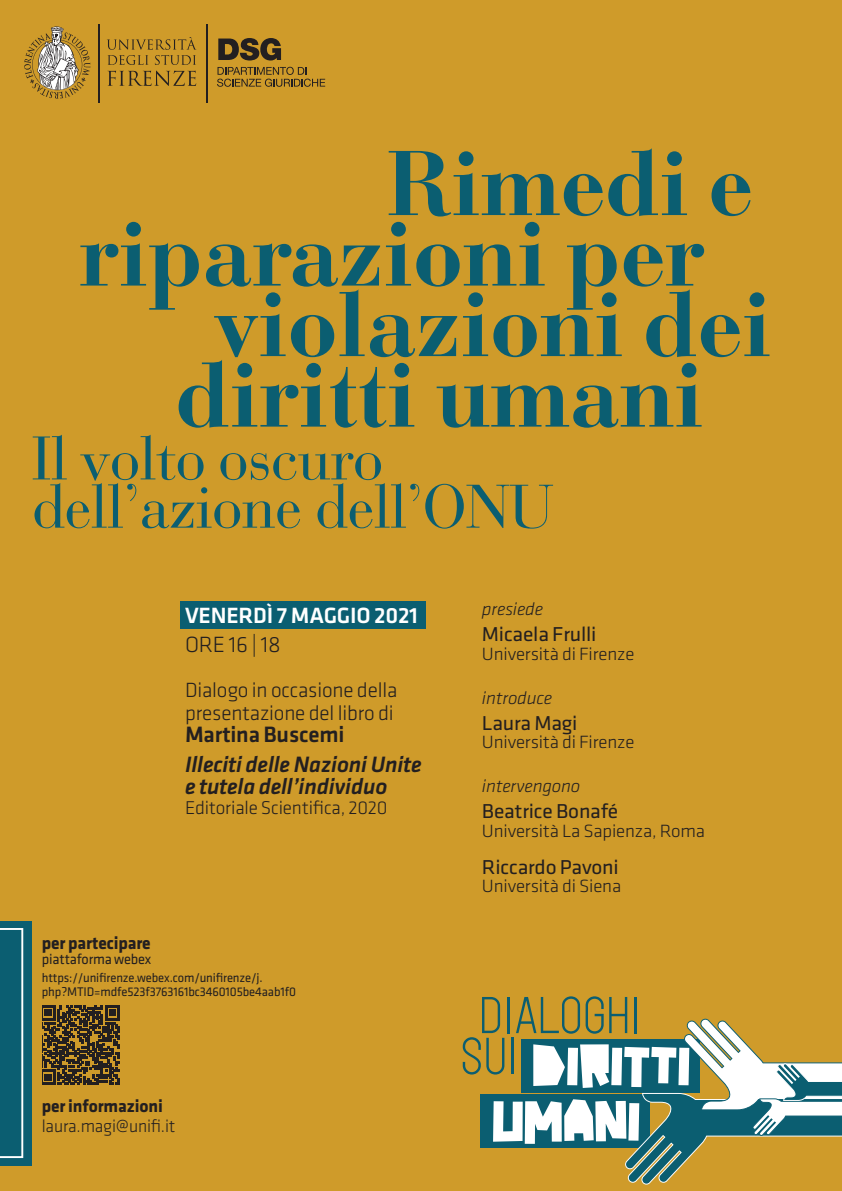
<style>
.page{position:relative;width:842px;height:1191px;background:#cf9b2a}
.page>*{position:absolute;margin:0;border:0;box-sizing:border-box;transform-origin:0 0}
.t1{font:700 91px "Bauer Bodoni Std";letter-spacing:-.01em;color:#0b5e71}
.t2{font:60.9px "Bauer Bodoni Std";letter-spacing:-.01em;color:#0b5e71}
.t3{font:italic 500 23.1px "Klavika";letter-spacing:-.01em;color:#231f20}
.t4{font:500 23.1px "Klavika";letter-spacing:-.01em;color:#231f20}
.t5{font:500 22.9px "Klavika";letter-spacing:-.01em;color:#fff}
.t6{font:300 22.9px "Klavika";letter-spacing:-.01em;color:#231f20}
.t7{font:300 21.3px/22.6px "Klavika";letter-spacing:-.01em;color:#231f20}
.t8{font:20.9px "Klavika";letter-spacing:-.01em;color:#231f20}
.t9{font:300 19.2px "Klavika";letter-spacing:-.01em;color:#231f20}
.t10{font:300 18.4px "Klavika";letter-spacing:-.01em;color:#231f20}
.t11{font:italic 300 18.4px "Klavika";letter-spacing:-.01em;color:#231f20}
.t12{font:700 18.2px "Klavika";letter-spacing:-.01em;color:#231f20}
.t13{font:300 18.2px "Klavika";letter-spacing:-.01em;color:#231f20}
.t14{font:14.9px "Klavika";letter-spacing:-.01em;color:#231f20}
.t15{font:13px/14px "Klavika";letter-spacing:-.01em;color:#231f20}
</style>
<div class="page">
<hr style="left:206px;top:24px;width:2px;height:79px;background:#231f20">
<svg style="left:218px;top:38px;width:63px;height:22px"></svg>
<svg style="left:217px;top:67px;width:108px;height:20px"></svg>
<hr style="left:98px;top:24px;width:1px;height:79px;background:#231f20">
<svg style="left:107px;top:71px;width:89px;height:15px"></svg>
<svg style="left:107px;top:37px;width:89px;height:28px"></svg>
<svg style="left:24px;top:26px;width:66px;height:73px"></svg>
<div style="left:180px;top:601px;width:245px;height:28px;background:#0b5e71"></div>
<div style="left:0;top:921px;width:31px;height:244px;background:#0b5e71"></div>
<svg style="left:0;top:928px;width:23px;height:230px"></svg>
<svg style="left:463px;top:996px;width:379px;height:188px"></svg>
<svg style="left:42px;top:1005px;width:78px;height:79px"></svg>
<p class="t1" style="left:386px;top:129px;width:369px">Rimedi e</p>
<p class="t1" style="left:79px;top:199px;width:628px">riparazioni per</p>
<p class="t1" style="left:213px;top:270px;width:560px">violazioni dei</p>
<p class="t1" style="left:175px;top:340px;width:531px">diritti umani</p>
<p class="t2" style="left:31px;top:422px;width:354px">Il volto oscuro</p>
<p class="t2" style="left:31px;top:470px;width:523px">dell’azione dell’ONU</p>
<p class="t5" style="left:185px;top:603px;width:234px">VENERDÌ 7 MAGGIO 2021</p>
<p class="t6" style="left:185px;top:632px;width:97px">ORE 16 | 18</p>
<p class="t7" style="left:185px;top:679px;width:214px">Dialogo in occasione della presentazione del libro di</p>
<p class="t4" style="left:185px;top:722px;width:161px">Martina Buscemi</p>
<p class="t3" style="left:185px;top:751px;width:238px">Illeciti delle Nazioni Unite</p>
<p class="t3" style="left:185px;top:774px;width:204px">e tutela dell’individuo</p>
<p class="t9" style="left:185px;top:797px;width:204px">Editoriale Scientifica, 2020</p>
<p class="t12" style="left:42px;top:932px;width:111px">per partecipare</p>
<p class="t14" style="left:42px;top:950px;width:111px">piattaforma webex</p>
<p class="t15" style="left:42px;top:971px;width:256px">https://unifirenze.webex.com/unifirenze/j. php?MTID=mdfe523f3763161bc3460105be4aab1f0</p>
<p class="t12" style="left:42px;top:1096px;width:122px">per informazioni</p>
<p class="t13" style="left:42px;top:1115px;width:135px">laura.magi@unifi.it</p>
<p class="t11" style="left:482px;top:599px;width:63px">presiede</p>
<p class="t8" style="left:482px;top:623px;width:116px">Micaela Frulli</p>
<p class="t10" style="left:482px;top:643px;width:154px">Università di Firenze</p>
<p class="t11" style="left:482px;top:687px;width:72px">introduce</p>
<p class="t8" style="left:482px;top:711px;width:97px">Laura Magi</p>
<p class="t10" style="left:482px;top:732px;width:154px">Università di Firenze</p>
<p class="t11" style="left:482px;top:776px;width:100px">intervengono</p>
<p class="t8" style="left:482px;top:800px;width:138px">Beatrice Bonafé</p>
<p class="t10" style="left:482px;top:820px;width:225px">Università La Sapienza, Roma</p>
<p class="t8" style="left:482px;top:855px;width:138px">Riccardo Pavoni</p>
<p class="t10" style="left:482px;top:876px;width:141px">Università di Siena</p>
</div>
